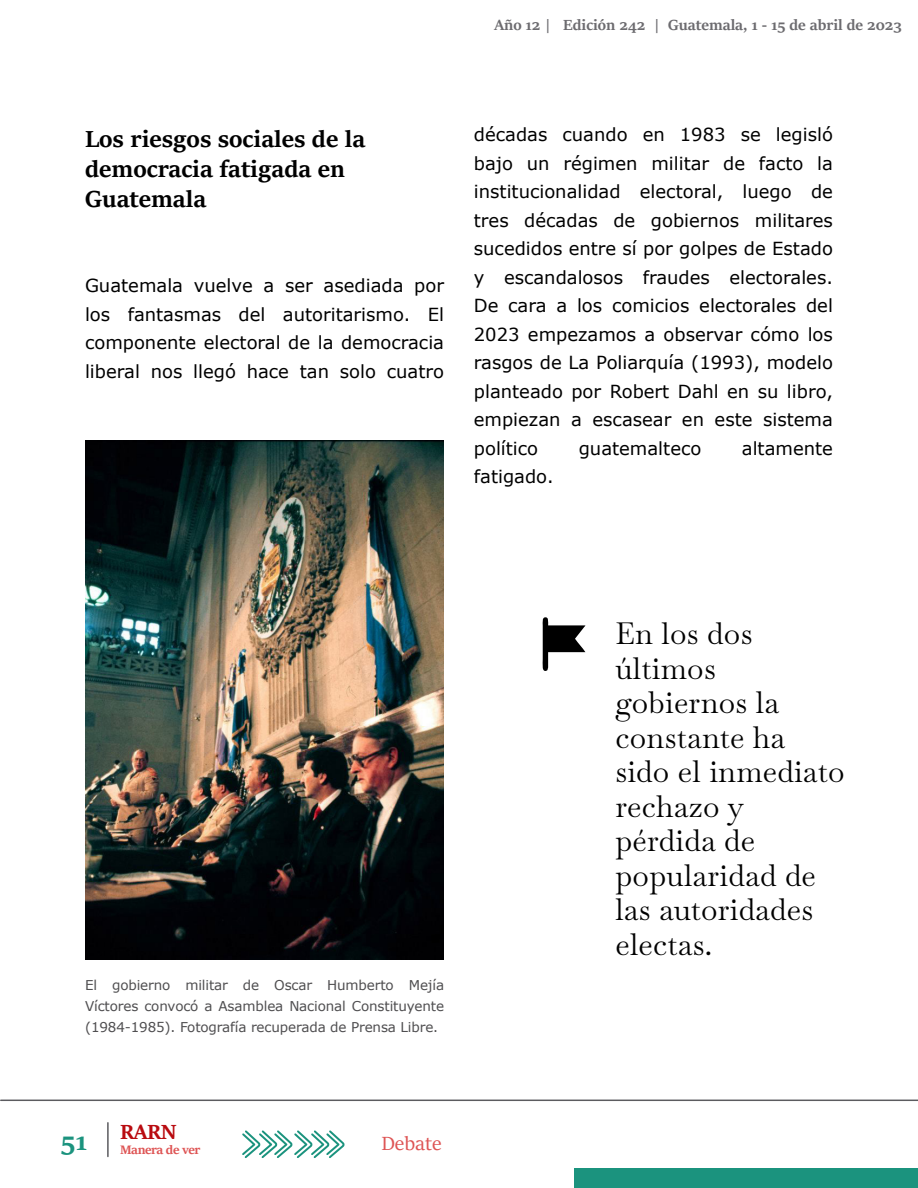
<style>
.page{position:relative;width:918px;height:1188px;background:#fff}
.page>*{position:absolute;margin:0;border:0;box-sizing:border-box;transform-origin:0 0}
.t1{font:30px/34.5px "Baskervville";letter-spacing:.01em;color:#000}
.t2{font:700 28.5px "Sitka Heading";color:#1b937e}
.t3{font:700 25.5px/30px "Sitka Heading";color:#000}
.t4{font:700 22.5px "Sitka Heading";color:#b90b10}
.t5{font:21px "Sitka Heading";color:#de5454}
.t6{font:18px/28.5px "Verdana";color:#000;text-align:justify}
.t7{font:700 16.5px "Sitka Display";color:#6c6b6f}
.t8{font:13.5px/21px "Verdana";letter-spacing:-.01em;color:#4f4e50;text-align:justify}
.t9{font:700 13.5px "Sitka Heading";letter-spacing:-.03em;color:#de5454}
</style>
<div class="page">
<div style="left:574px;top:1168px;width:344px;height:20px;background:#1b937e"></div>
<svg style="left:242px;top:1130px;width:103px;height:28px"></svg>
<hr style="left:1px;top:1100px;width:917px;height:1px;background:#5b5b5f">
<hr style="left:107px;top:1123px;width:2px;height:34px;background:#5b5b5f">
<img style="left:85px;top:441px;width:359px;height:518px">
<svg style="left:542px;top:617px;width:43px;height:54px"></svg>
<p class="t7" style="left:494px;top:13px;width:409px">Año 12 | Edición 242 | Guatemala, 1 - 15 de abril de 2023</p>
<h3 class="t3" style="left:85px;top:122px;width:282px">Los riesgos sociales de la democracia fatigada en<br>Guatemala</h3>
<p class="t6" style="left:85px;top:271px;width:361px">Guatemala vuelve a ser asediada por los fantasmas del autoritarismo. El componente electoral de la democracia liberal nos llegó hace tan solo cuatro</p>
<p class="t6" style="left:474px;top:120px;width:361px">décadas cuando en 1983 se legisló bajo un régimen militar de facto la institucionalidad electoral, luego de tres décadas de gobiernos militares sucedidos entre sí por golpes de Estado y escandalosos fraudes electorales.<br>De cara a los comicios electorales del 2023 empezamos a observar cómo los rasgos de La Poliarquía (1993), modelo planteado por Robert Dahl en su libro, empiezan a escasear en este sistema político</p>
<p class="t6" style="left:579px;top:434px;width:124px">guatemalteco</p>
<p class="t6" style="left:742px;top:434px;width:93px">altamente</p>
<p class="t6" style="left:474px;top:462px;width:81px">fatigado.</p>
<p class="t8" style="left:85px;top:974px;width:361px">El gobierno militar de Oscar Humberto Mejía Víctores convocó a Asamblea Nacional Constituyente (1984-1985). Fotografía recuperada de Prensa Libre.</p>
<p class="t4" style="left:120px;top:1115px;width:58px">RARN</p>
<h2 class="t2" style="left:61px;top:1120px;width:28px">51</h2>
<p class="t5" style="left:381px;top:1128px;width:62px">Debate</p>
<p class="t9" style="left:120px;top:1139px;width:82px">Manera de ver</p>
<h1 class="t1" style="left:615px;top:614px;width:231px">En los dos últimos gobiernos la constante ha sido el inmediato rechazo y pérdida de popularidad de las autoridades electas.</h1>
</div>
